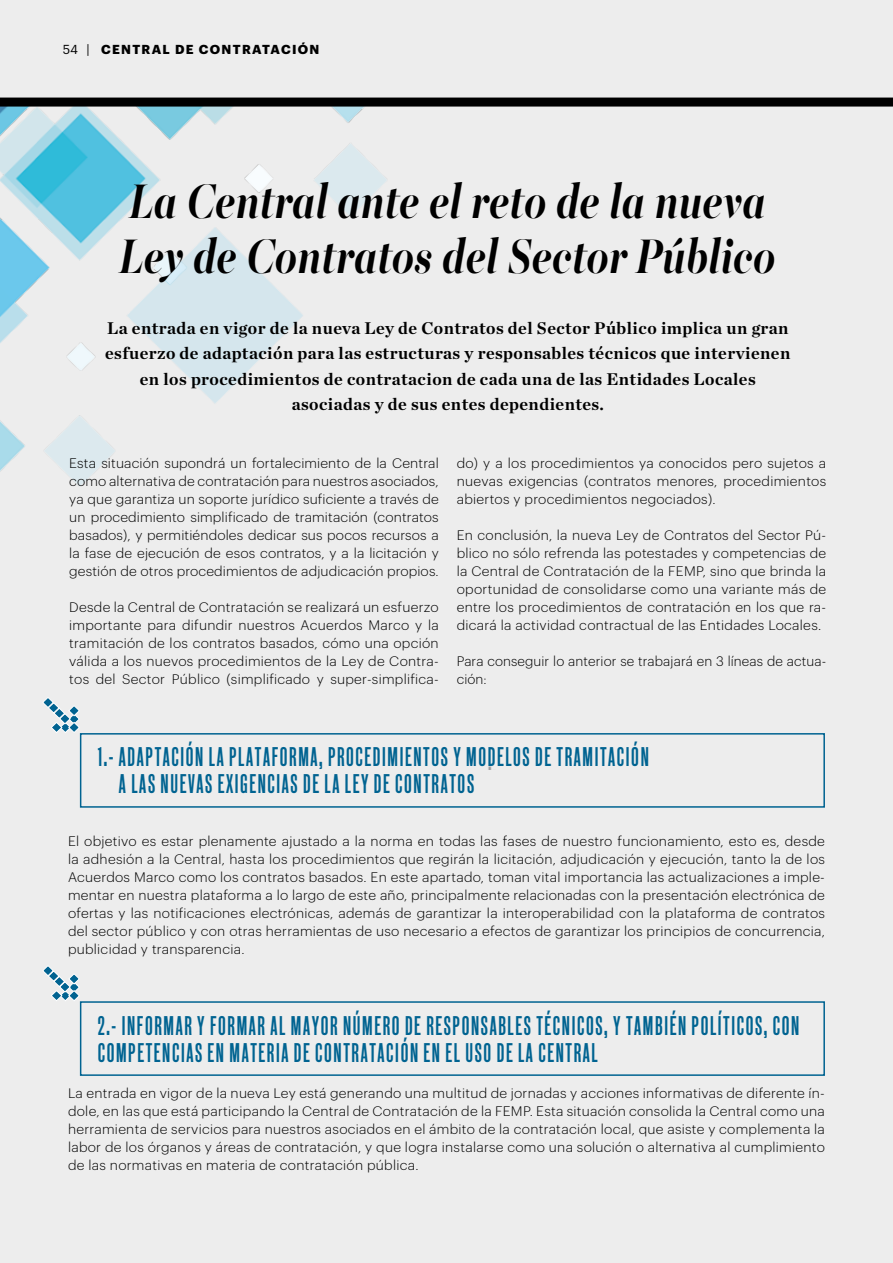
<style>
.page{position:relative;width:893px;height:1263px;background:#ededed}
.page>*{position:absolute;margin:0;border:0;box-sizing:border-box;transform-origin:0 0}
.t1{font:italic 700 54px/55.5px "Majesti Banner";letter-spacing:.005em;color:#000;scale:.76 1}
.t2{font:27px/27px "New Grotesk Square THREE";letter-spacing:.07em;color:#006391;scale:.87 1}
.t3{font:700 17.25px/25.5px "Chronicle Deck";letter-spacing:.025em;color:#000;text-align:center}
.t4{font:300 13.5px/18px "Graphik";letter-spacing:.02em;color:#000;text-align:justify}
.t5{font:700 12.75px "Graphik";letter-spacing:.105em;color:#000}
.s1{font-weight:400}
</style>
<div class="page">
<img style="left:0;top:97px;width:525px;height:673px">
<div style="left:0;top:98px;width:893px;height:9px;background:#000"></div>
<div style="left:80px;top:733px;width:745px;height:75px;border:2px solid #006391"></div>
<div style="left:80px;top:1001px;width:745px;height:75px;border:2px solid #006391"></div>
<svg style="left:42px;top:696px;width:38px;height:38px"></svg>
<svg style="left:43px;top:966px;width:37px;height:36px"></svg>
<p class="t5" style="left:63px;top:39px;width:258px"><span class="s1">54 |</span> CENTRAL DE CONTRATACIÓN</p>
<h1 class="t1" style="left:120px;top:177px;width:865px">La Central ante el reto de la nueva<br>Ley de Contratos del Sector Público</h1>
<p class="t3" style="left:105px;top:314px;width:687px">La entrada en vigor de la nueva Ley de Contratos del Sector Público implica un gran esfuerzo de adaptación para las estructuras y responsables técnicos que intervienen en los procedimientos de contratacion de cada una de las Entidades Locales asociadas y de sus entes dependientes.</p>
<p class="t4" style="left:69px;top:453px;width:371px">Esta situación supondrá un fortalecimiento de la Central como alternativa de contratación para nuestros asociados, ya que garantiza un soporte jurídico suficiente a través de un procedimiento simplificado de tramitación (contratos basados), y permitiéndoles dedicar sus pocos recursos a la fase de ejecución de esos contratos, y a la licitación y gestión de otros procedimientos de adjudicación propios.</p>
<p class="t4" style="left:69px;top:597px;width:371px">Desde la Central de Contratación se realizará un esfuerzo importante para difundir nuestros Acuerdos Marco y la tramitación de los contratos basados, cómo una opción válida a los nuevos procedimientos de la Ley de Contra&shy;tos del Sector Público (simplificado y super-simplifica-</p>
<p class="t4" style="left:457px;top:453px;width:371px">do) y a los procedimientos ya conocidos pero sujetos a nuevas exigencias (contratos menores, procedimientos abiertos y procedimientos negociados).</p>
<p class="t4" style="left:457px;top:525px;width:371px">En conclusión, la nueva Ley de Contratos del Sector Pú&shy;blico no sólo refrenda las potestades y competencias de la Central de Contratación de la FEMP, sino que brinda la oportunidad de consolidarse como una variante más de entre los procedimientos de contratación en los que ra&shy;dicará la actividad contractual de las Entidades Locales.</p>
<p class="t4" style="left:457px;top:651px;width:371px">Para conseguir lo anterior se trabajará en 3 líneas de actua&shy;ción:</p>
<h2 class="t2" style="left:119px;top:742px;width:611px;text-indent:-21px">1.- ADAPTACIÓN LA PLATAFORMA, PROCEDIMIENTOS Y MODELOS DE TRAMITACIÓN<br>A LAS NUEVAS EXIGENCIAS DE LA LEY DE CONTRATOS</h2>
<p class="t4" style="left:68px;top:831px;width:758px">El objetivo es estar plenamente ajustado a la norma en todas las fases de nuestro funcionamiento, esto es, desde la adhesión a la Central, hasta los procedimientos que regirán la licitación, adjudicación y ejecución, tanto la de los Acuerdos Marco como los contratos basados. En este apartado, toman vital importancia las actualizaciones a imple&shy;mentar en nuestra plataforma a lo largo de este año, principalmente relacionadas con la presentación electrónica de ofertas y las notificaciones electrónicas, además de garantizar la interoperabilidad con la plataforma de contratos del sector público y con otras herramientas de uso necesario a efectos de garantizar los principios de concurrencia, publicidad y transparencia.</p>
<h2 class="t2" style="left:98px;top:1011px;width:808px">2.- INFORMAR Y FORMAR AL MAYOR NÚMERO DE RESPONSABLES TÉCNICOS, Y TAMBIÉN POLÍTICOS, CON<br>COMPETENCIAS EN MATERIA DE CONTRATACIÓN EN EL USO DE LA CENTRAL</h2>
<p class="t4" style="left:68px;top:1083px;width:758px">La entrada en vigor de la nueva Ley está generando una multitud de jornadas y acciones informativas de diferente ín&shy;dole, en las que está participando la Central de Contratación de la FEMP. Esta situación consolida la Central como una herramienta de servicios para nuestros asociados en el ámbito de la contratación local, que asiste y complementa la labor de los órganos y áreas de contratación, y que logra instalarse como una solución o alternativa al cumplimiento de las normativas en materia de contratación pública.</p>
</div>
